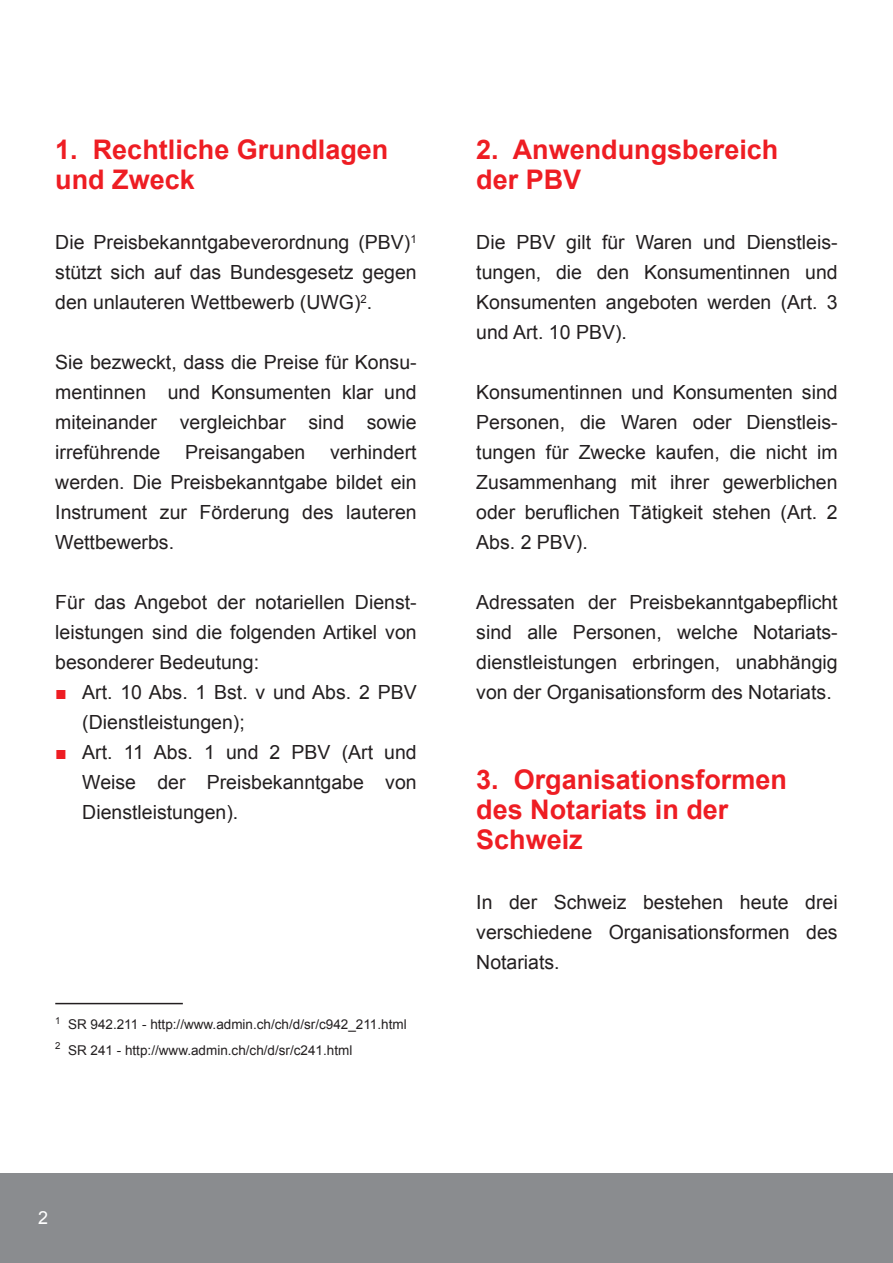
<style>
.page{position:relative;width:893px;height:1263px;background:#fff}
.page>*{position:absolute;margin:0;border:0;box-sizing:border-box;transform-origin:0 0}
.titre_1{font:700 27px/30px "Arial";color:#ee1d23}
.texte_normal{font:19.5px/30px "Arial";color:#231f20;text-align:justify}
.texte_normal-2{font:18px "Arial";color:#fff}
.note_9{font:13.5px "Arial";color:#231f20}
.s1{color:#ee1d23}
</style>
<div class="page">
<div style="left:0;top:1174px;width:893px;height:89px;background:#8a8c8f"></div>
<hr style="left:55px;top:1003px;width:128px;height:1px;background:#231f20">
<p class="titre_1" style="left:55px;top:135px;width:335px">1. Rechtliche Grundlagen und Zweck</p>
<p class="texte_normal" style="left:55px;top:227px;width:363px">Die Preisbekanntgabeverordnung (PBV)<sup>1 </sup>stützt sich auf das Bundesgesetz gegen den unlauteren Wettbewerb (UWG)<sup>2</sup>.</p>
<p class="texte_normal" style="left:55px;top:347px;width:363px">Sie bezweckt, dass die Preise für Konsu&shy;mentinnen und Konsumenten klar und miteinander vergleichbar sind sowie irreführende</p>
<p class="texte_normal" style="left:55px;top:437px;width:363px;text-indent:275px">verhindert werden. Die Preisbekanntgabe bildet ein Instrument zur Förderung des lauteren Wettbewerbs.</p>
<p class="texte_normal" style="left:185px;top:437px;width:122px">Preisangaben</p>
<p class="texte_normal" style="left:55px;top:587px;width:363px">Für das Angebot der notariellen Dienst&shy;leistungen sind die folgenden Artikel von besonderer Bedeutung:</p>
<p class="texte_normal" style="left:82px;top:677px;width:336px;text-indent:-27px"><span class="s1">■</span> Art. 10 Abs. 1 Bst. v und Abs. 2 PBV (Dienstleistungen);</p>
<p class="texte_normal" style="left:82px;top:737px;width:336px;text-indent:-27px"><span class="s1">■</span> Art. 11 Abs. 1 und 2 PBV (Art und Weise der Preisbekanntgabe von Dienstleistungen).</p>
<p class="note_9" style="left:55px;top:1015px;width:353px"><sup>1</sup> SR 942.211 - http://www.admin.ch/ch/d/sr/c942_211.html</p>
<p class="note_9" style="left:55px;top:1041px;width:299px"><sup>2</sup> SR 241 - http://www.admin.ch/ch/d/sr/c241.html</p>
<p class="titre_1" style="left:476px;top:135px;width:304px">2. Anwendungsbereich</p>
<p class="titre_1" style="left:476px;top:165px;width:107px">der PBV</p>
<p class="texte_normal" style="left:476px;top:227px;width:363px">Die PBV gilt für Waren und Dienstleis&shy;tungen, die den Konsumentinnen und Konsumenten angeboten werden (Art. 3 und Art. 10 PBV).</p>
<p class="texte_normal" style="left:476px;top:377px;width:363px">Konsumentinnen und Konsumenten sind Personen, die Waren oder Dienstleis&shy;tungen für Zwecke kaufen, die nicht im Zusammenhang mit ihrer gewerblichen oder beruflichen Tätigkeit stehen (Art. 2<br>Abs. 2 PBV).</p>
<p class="texte_normal" style="left:476px;top:587px;width:363px">Adressaten der Preisbekanntgabepflicht sind alle Personen, welche Notariats&shy;dienstleistungen erbringen, unabhängig von der Organisationsform des Notariats.</p>
<p class="titre_1" style="left:476px;top:765px;width:312px">3. Organisationsformen</p>
<p class="titre_1" style="left:476px;top:795px;width:254px">des Notariats in der<br>Schweiz</p>
<p class="texte_normal" style="left:476px;top:887px;width:363px">In der Schweiz bestehen heute drei verschiedene Organisationsformen des Notariats.</p>
<p class="texte_normal-2" style="left:38px;top:1206px;width:12px">2</p>
</div>
